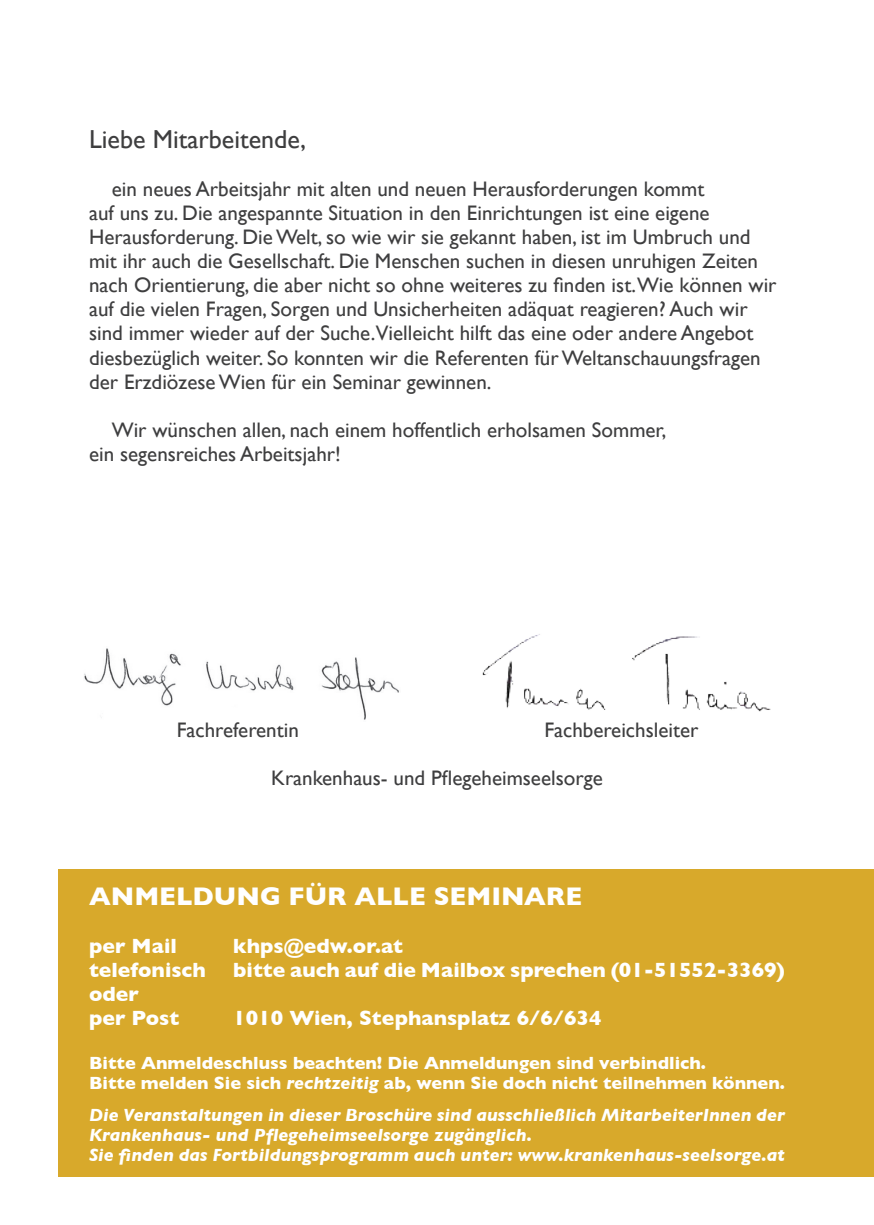
<style>
.page{position:relative;width:874px;height:1225px;background:#fff}
.page>*{position:absolute;margin:0;border:0;box-sizing:border-box;transform-origin:0 0}
.t1{font:700 26px "Gill Sans";color:#fff}
.t2{font:26px "Gill Sans";color:#3e3e3f}
.t3{font:21px/24px "Gill Sans";color:#3e3e3f}
.t4{font:700 21px/24px "Gill Sans";color:#fff}
.t5{font:italic 700 18px/20px "Gill Sans";color:#fff}
.t6{font:700 18px/20px "Gill Sans";color:#fff}
.s1{font-style:italic}
</style>
<div class="page">
<img style="left:84px;top:648px;width:315px;height:72px">
<div style="left:59px;top:869px;width:814px;height:307px;background:#d8a92b"></div>
<img style="left:482px;top:634px;width:289px;height:78px">
<p class="t2" style="left:89px;top:124px;width:218px">Liebe Mitarbeitende,</p>
<p class="t3" style="left:89px;top:177px;width:688px;text-indent:23px">ein neues Arbeitsjahr mit alten und neuen Herausforderungen kommt<br>auf uns zu. Die angespannte Situation in den Einrichtungen ist eine eigene Herausforderung. Die Welt, so wie wir sie gekannt haben, ist im Umbruch und mit ihr auch die Gesellschaft. Die Menschen suchen in diesen unruhigen Zeiten nach Orientierung, die aber nicht so ohne weiteres zu finden ist.Wie können wir auf die vielen Fragen, Sorgen und Unsicherheiten adäquat reagieren? Auch wir sind immer wieder auf der Suche.Vielleicht hilft das eine oder andere Angebot diesbezüglich weiter. So konnten wir die Referenten für Weltanschauungsfragen der Erzdiözese Wien für ein Seminar gewinnen.</p>
<p class="t3" style="left:89px;top:417px;width:578px;text-indent:23px">Wir wünschen allen, nach einem hoffentlich erholsamen Sommer, ein segensreiches Arbeitsjahr!</p>
<p class="t3" style="left:177px;top:718px;width:124px">Fachreferentin</p>
<p class="t3" style="left:544px;top:718px;width:155px">Fachbereichsleiter</p>
<p class="t3" style="left:271px;top:766px;width:333px">Krankenhaus- und Pflegeheimseelsorge</p>
<p class="t1" style="left:89px;top:881px;width:494px">ANMELDUNG FÜR ALLE SEMINARE</p>
<p class="t4" style="left:89px;top:934px;width:89px">per Mail</p>
<p class="t4" style="left:233px;top:934px;width:171px">khps@edw.or.at</p>
<p class="t4" style="left:89px;top:958px;width:118px">telefonisch</p>
<p class="t4" style="left:233px;top:958px;width:552px">bitte auch auf die Mailbox sprechen (01-51552-3369)</p>
<p class="t4" style="left:89px;top:982px;width:92px">oder per Post</p>
<p class="t4" style="left:233px;top:1006px;width:369px">1010 Wien, Stephansplatz 6/6/634</p>
<p class="t6" style="left:89px;top:1053px;width:697px">Bitte Anmeldeschluss beachten! Die Anmeldungen sind verbindlich.<br>Bitte melden Sie sich <span class="s1">rechtzeitig</span> ab, wenn Sie doch nicht teilnehmen können.</p>
<p class="t5" style="left:89px;top:1105px;width:697px">Die Veranstaltungen in dieser Broschüre sind ausschließlich MitarbeiterInnen der<br>Krankenhaus- und Pflegeheimseelsorge zugänglich.<br>Sie finden das Fortbildungsprogramm auch unter: www.krankenhaus-seelsorge.at</p>
</div>
